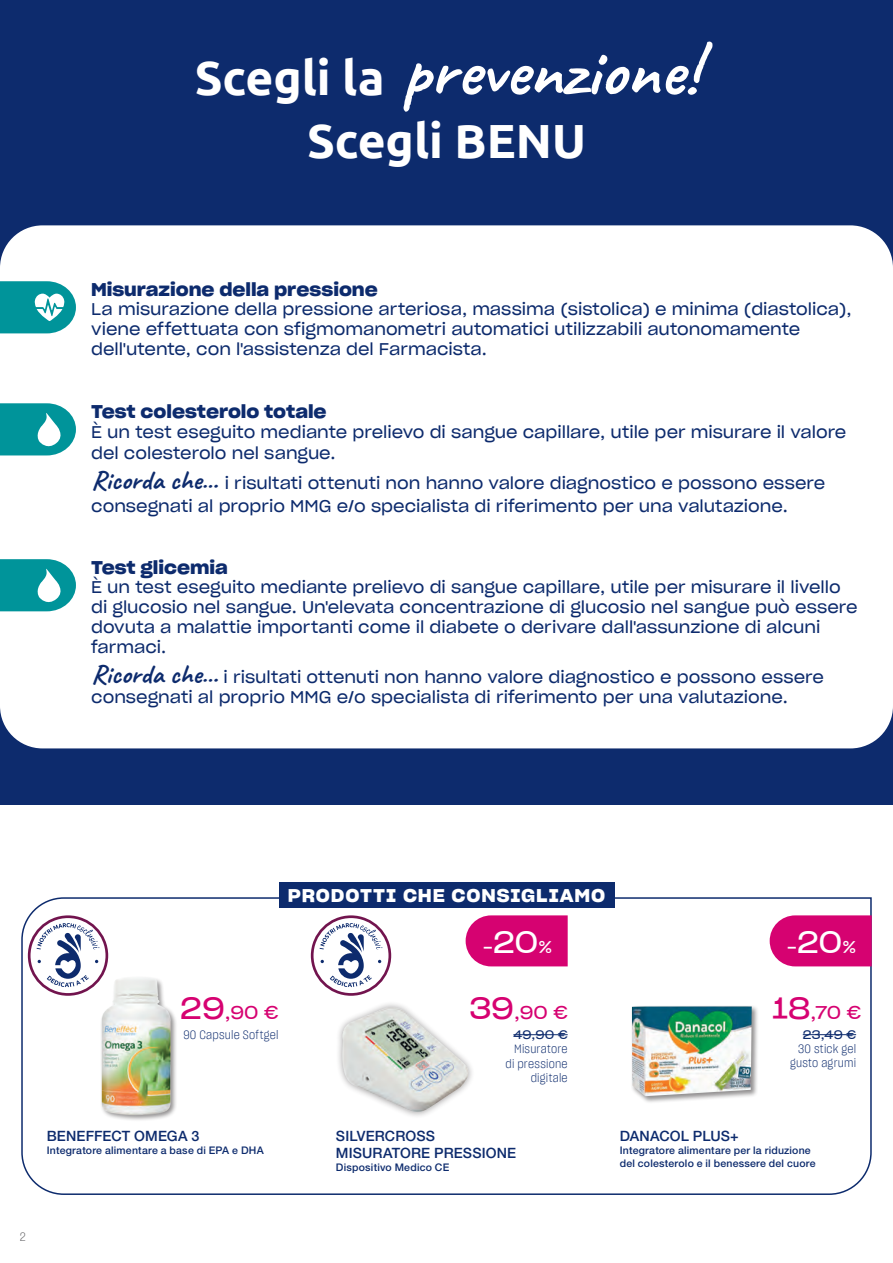
<style>
.page{position:relative;width:893px;height:1263px;background:#fff}
.page>*{position:absolute;margin:0;border:0;box-sizing:border-box;transform-origin:0 0}
.t1{font:72.6px "Caveat";color:#fff}
.t2{font:700 47.85px "Ubuntu";color:#fff}
.t3{font:18px "Sharp Grotesk Sm Bold 22";color:#0d2b6d}
.t4{font:18px "Sharp Grotesk Sm Bold 22";letter-spacing:.05em;color:#fff}
.t5{font:18px "Sharp Grotesk Book 22";color:#d60271}
.t6{font:16.5px/19.8px "Sharp Grotesk Book 21";color:#0d2b6d}
.t7{font:16.5px "Sharp Grotesk Book 22";color:#fff}
.t8{font:500 14.25px/17.1px "Helvetica Neue LT Std";letter-spacing:.01em;color:#0d2b6d}
.t9{font:12px/14.4px "Sharp Grotesk Light 16";letter-spacing:.015em;color:#0d2b6d;text-align:right}
.t10{font:12px "Sharp Grotesk Book 22";letter-spacing:.03em;color:#0d2b6d}
.t11{font:12px "Sharp Grotesk Light 16";color:#636366}
.t12{font:500 10.5px/12.6px "Helvetica Neue LT Std";letter-spacing:.02em;color:#0d2b6d}
.s1{font-family:"Ubuntu";font-weight:700;font-size:47.85px}
.s2{font-family:"Caveat";font-size:27px}
.s3{font-family:"Caveat";font-size:28.5px}
.s4{font-size:30px}
</style>
<div class="page">
<div style="left:0;top:0;width:893px;height:805px;background:#0d2b6d"></div>
<div style="left:0;top:225px;width:893px;height:523px;background:#fff;border-radius:43px"></div>
<svg style="left:21px;top:896px;width:851px;height:299px"></svg>
<div style="left:630px;top:1005px;width:129px;height:98px;background:#231f20;opacity:.5"></div>
<img style="left:632px;top:1006px;width:120px;height:90px">
<hr style="left:803px;top:1034px;width:53px;height:1px;background:#0d2b6d">
<div style="left:100px;top:976px;width:78px;height:146px;background:#231f20;opacity:.5"></div>
<img style="left:98px;top:971px;width:76px;height:150px">
<hr style="left:513px;top:1034px;width:55px;height:1px;background:#0d2b6d">
<svg style="left:770px;top:915px;width:102px;height:51px;background:#d71079"></svg>
<svg style="left:466px;top:915px;width:102px;height:51px;background:#d81179"></svg>
<svg style="left:312px;top:917px;width:78px;height:77px"></svg>
<div style="left:311px;top:915px;width:80px;height:81px;border:3px solid #72144e;border-radius:50%"></div>
<svg style="left:320px;top:923px;width:62px;height:64px"></svg>
<svg style="left:29px;top:917px;width:78px;height:77px"></svg>
<div style="left:28px;top:915px;width:80px;height:81px;border:3px solid #72144e;border-radius:50%"></div>
<svg style="left:37px;top:923px;width:62px;height:64px"></svg>
<svg style="left:0;top:281px;width:76px;height:52px"></svg>
<svg style="left:0;top:403px;width:76px;height:52px"></svg>
<svg style="left:0;top:559px;width:76px;height:52px"></svg>
<div style="left:335px;top:1000px;width:140px;height:119px;background:#fff"></div>
<img style="left:339px;top:1004px;width:132px;height:111px">
<div style="left:279px;top:882px;width:335px;height:26px;background:#0d2b6d"></div>
<h1 class="t1" style="left:195px;top:25px;width:505px"><span class="s1">Scegli la</span> prevenzione!</h1>
<h2 class="t2" style="left:307px;top:111px;width:280px">Scegli BENU</h2>
<p class="t3" style="left:91px;top:274px;width:288px">Misurazione della pressione</p>
<p class="t6" style="left:91px;top:299px;width:762px">La misurazione della pressione arteriosa, massima (sistolica) e minima (diastolica), viene effettuata con sfigmomanometri automatici utilizzabili autonomamente dell'utente, con l'assistenza del Farmacista.</p>
<p class="t3" style="left:91px;top:396px;width:237px">Test colesterolo totale</p>
<p class="t6" style="left:91px;top:420px;width:757px;line-height:21.6px">È un test eseguito mediante prelievo di sangue capillare, utile per misurare il valore del colesterolo nel sangue.</p>
<p class="t6" style="left:91px;top:471px;width:736px;line-height:22.5px"><span class="s2">Ricorda che..</span><span class="s3">.</span> i risultati ottenuti non hanno valore diagnostico e possono essere consegnati al proprio MMG e/o specialista di riferimento per una valutazione.</p>
<p class="t3" style="left:91px;top:552px;width:138px">Test glicemia</p>
<p class="t6" style="left:91px;top:576px;width:768px">È un test eseguito mediante prelievo di sangue capillare, utile per misurare il livello di glucosio nel sangue. Un'elevata concentrazione di glucosio nel sangue può essere dovuta a malattie importanti come il diabete o derivare dall'assunzione di alcuni farmaci.</p>
<p class="t6" style="left:91px;top:666px;width:734px"><span class="s2">Ricorda che..</span><span class="s3">.</span> i risultati ottenuti non hanno valore diagnostico e possono essere consegnati al proprio MMG e/o specialista di riferimento per una valutazione.</p>
<p class="t4" style="left:288px;top:881px;width:319px">PRODOTTI CHE CONSIGLIAMO</p>
<p class="t7" style="left:483px;top:933px;width:71px">-<span class="s4">20</span>%</p>
<p class="t7" style="left:787px;top:933px;width:71px">-<span class="s4">20</span>%</p>
<p class="t5" style="left:180px;top:998px;width:100px"><span class="s4">29</span>,90 €</p>
<p class="t9" style="left:183px;top:1026px;width:97px">90 Capsule Softgel</p>
<p class="t5" style="left:469px;top:998px;width:100px"><span class="s4">39</span>,90 €</p>
<p class="t10" style="left:513px;top:1024px;width:56px">49,90 €</p>
<p class="t9" style="left:506px;top:1041px;width:64px">Misuratore di pressione digitale</p>
<p class="t5" style="left:772px;top:998px;width:91px"><span class="s4">18</span>,70 €</p>
<p class="t10" style="left:803px;top:1024px;width:55px">23,49 €</p>
<p class="t9" style="left:790px;top:1041px;width:67px">30 stick gel gusto agrumi</p>
<p class="t8" style="left:47px;top:1127px;width:154px">BENEFFECT OMEGA 3</p>
<p class="t12" style="left:47px;top:1144px;width:218px">Integratore alimentare a base di EPA e DHA</p>
<p class="t8" style="left:336px;top:1127px;width:182px">SILVERCROSS<br>MISURATORE PRESSIONE</p>
<p class="t12" style="left:336px;top:1161px;width:115px">Dispositivo Medico CE</p>
<p class="t8" style="left:620px;top:1127px;width:120px">DANACOL PLUS+</p>
<p class="t12" style="left:620px;top:1144px;width:197px">Integratore alimentare per la riduzione del colesterolo e il benessere del cuore</p>
<p class="t11" style="left:20px;top:1228px;width:7px">2</p>
</div>
